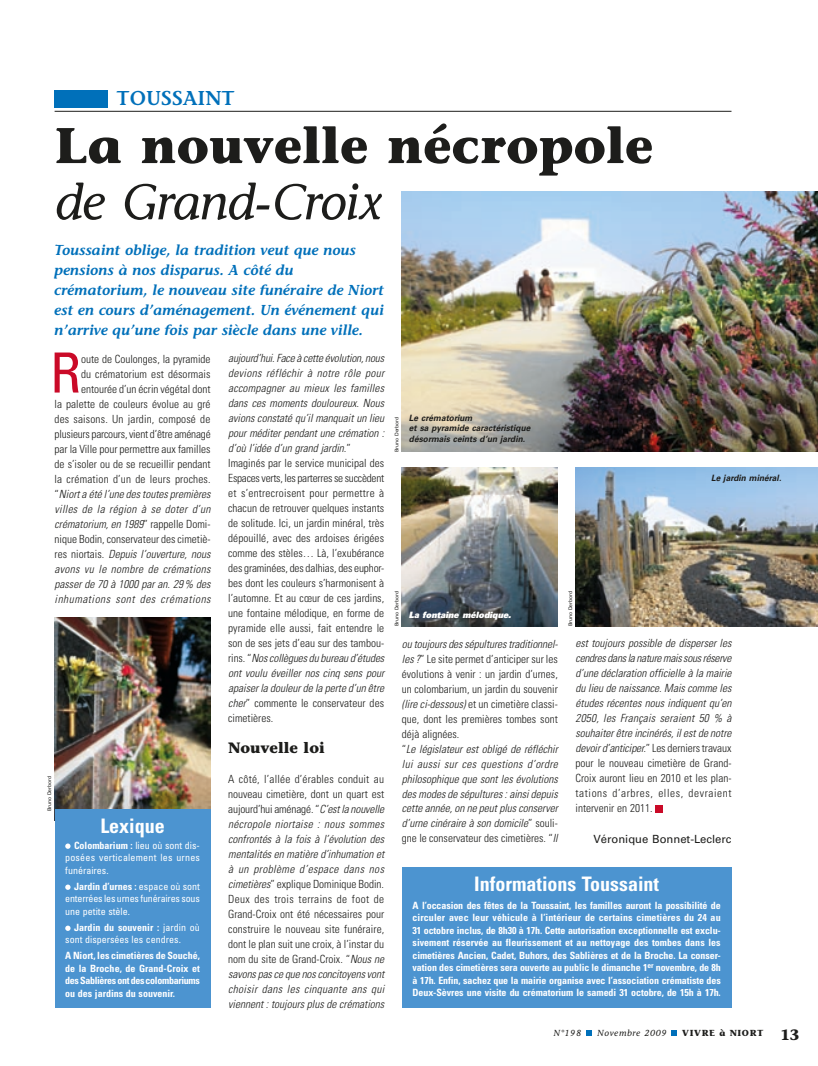
<style>
.page{position:relative;width:818px;height:1066px;background:#fff}
.page>*{position:absolute;margin:0;border:0;box-sizing:border-box;transform-origin:0 0}
.t1{font:condensed 55.5px "Univers";color:#ca0a28}
.t2{font:700 50px "Stone Informal";color:#1d1d1b}
.t3{font:italic 50px "Stone Informal";letter-spacing:-.02em;color:#1d1d1b}
.t4{font:700 condensed 20px "Univers";color:#fff}
.t5{font:600 20px "Stone Informal";color:#0070ba}
.t6{font:700 15px "Stone Informal";color:#1d1d1b}
.t7{font:italic 600 14.38px/20px "Stone Informal";color:#0070ba}
.t8{font:300 condensed 11.25px/15px "Univers";color:#1d1d1b;text-align:right}
.t9{font:italic 300 condensed 11.25px/15px "Univers";color:#1d1d1b}
.t10{font:11.25px "Univers";color:#1d1d1b}
.t11{font:700 condensed 10px/12.5px "Univers";letter-spacing:-.01em;color:#fff;text-align:justify}
.t12{font:condensed 10px/12.5px "Univers";color:#fff;text-align:justify}
.t13{font:italic 700 8.75px/10.6px "Univers";letter-spacing:.005em;color:#1d1d1b;scale:.95 1}
.t14{font:italic 900 8.75px "Univers";letter-spacing:.005em;color:#fff;scale:.95 1}
.t15{font:italic 8.75px "Stone Informal";letter-spacing:.075em;color:#1d1d1b}
.t16{font:700 8.75px "Stone Informal";letter-spacing:.075em;color:#1d1d1b}
.t17{font:5px "Univers";color:#1d1d1b}
.s1{font-style:italic}
.s2{font-weight:700}
.s3{font-style:normal}
.s4{font-size:15px}
</style>
<div class="page">
<svg style="left:587px;top:1031px;width:5px;height:5px"></svg>
<svg style="left:672px;top:1031px;width:5px;height:5px"></svg>
<div style="left:656px;top:805px;width:7px;height:8px;background:#ca0a28"></div>
<div style="left:55px;top:90px;width:53px;height:18px;background:#0070ba"></div>
<hr style="left:55px;top:111px;width:676px;height:1px;background:#1d1d1b">
<img style="left:402px;top:192px;width:416px;height:260px">
<img style="left:402px;top:468px;width:156px;height:158px">
<img style="left:575px;top:468px;width:243px;height:158px">
<img style="left:55px;top:618px;width:156px;height:192px">
<div style="left:402px;top:868px;width:329px;height:140px;background:#4c94d0"></div>
<div style="left:55px;top:810px;width:156px;height:198px;background:#4c94d0"></div>
<svg style="left:65px;top:843px;width:6px;height:6px"></svg>
<svg style="left:65px;top:884px;width:6px;height:6px"></svg>
<svg style="left:65px;top:926px;width:6px;height:5px"></svg>
<h3 class="t5" style="left:117px;top:86px;width:120px">TOUSSAINT</h3>
<h2 class="t2" style="left:55px;top:114px;width:600px">La nouvelle nécropole</h2>
<h2 class="t3" style="left:55px;top:172px;width:329px">de Grand-Croix</h2>
<p class="t7" style="left:55px;top:240px;width:331px">Toussaint oblige, la tradition veut que nous pensions à nos disparus. A côté du crématorium, le nouveau site funéraire de Niort est en cours d’aménagement. Un événement qui n’arrive qu’une fois par siècle dans une ville.</p>
<h1 class="t1" style="left:50px;top:338px;width:32px">R</h1>
<p class="t8" style="left:55px;top:351px;width:158px">oute de Coulonges, la pyramide<br>du crématorium est désormais entourée d’un écrin végétal dont<br>la palette de couleurs évolue au gré des saisons. Un jardin, composé de plusieurs parcours, vient d’être aménagé par la Ville pour permettre aux familles de s’isoler ou de se recueillir pendant la crémation d’un de leurs proches. “<span class="s1">Niort a été l’une des toutes premières villes de la région à se doter d’un crématorium, en 1989</span>” rappelle Domi&shy;nique Bodin, conservateur des cimetiè&shy;res niortais. <span class="s1">Depuis l’ouverture, nous avons vu le nombre de crémations passer de 70 à 1000 par an. 29% des inhumations sont des crémations</span></p>
<p class="t8" style="left:228px;top:351px;width:158px;text-align:left"><span class="s1">aujourd’hui. Face à cette évolution, nous devions réfléchir à notre rôle pour accompagner au mieux les familles dans ces moments douloureux. Nous avions constaté qu’il manquait un lieu pour méditer pendant une crémation : d’où l’idée d’un grand jardin.</span>” Imaginés par le service municipal des Espaces verts, les parterres se succèdent et s’entrecroisent pour permettre à chacun de retrouver quelques instants de solitude. Ici, un jardin minéral, très dépouillé, avec des ardoises érigées comme des stèles… Là, l’exubérance des graminées, des dalhias, des euphor&shy;bes dont les couleurs s’harmonisent à l’automne. Et au cœur de ces jardins, une fontaine mélodique, en forme de pyramide elle aussi, fait entendre le son de ses jets d’eau sur des tambou&shy;rins. “<span class="s1">Nos collègues du bureau d’études ont voulu éveiller nos cinq sens pour apaiser la douleur de la perte d’un être cher</span>” commente le conservateur des cimetières.</p>
<h3 class="t6" style="left:228px;top:738px;width:98px">Nouvelle loi</h3>
<p class="t8" style="left:228px;top:771px;width:158px;text-align:justify">A côté, l’allée d’érables conduit au nouveau cimetière, dont un quart est aujourd’hui aménagé. “<span class="s1">C’est la nouvelle nécropole niortaise : nous sommes confrontés à la fois à l’évolution des mentalités en matière d’inhumation et à un problème d’espace dans nos cimetières</span>” explique Dominique Bodin.<br>Deux des trois terrains de foot de Grand-Croix ont été nécessaires pour construire le nouveau site funéraire, dont le plan suit une croix, à l’instar du nom du site de Grand-Croix. “<span class="s1">Nous ne savons pas ce que nos concitoyens vont choisir dans les cinquante ans qui viennent : toujours plus de crémations</span></p>
<p class="t17" style="left:46px;top:811px;width:37px;rotate:-90deg">Bruno Derbord</p>
<h3 class="t4" style="left:100px;top:813px;width:66px">Lexique</h3>
<p class="t12" style="left:65px;top:839px;width:136px;text-indent:9px"><span class="s2">Colombarium :</span> lieu où sont dis&shy;posées verticalement les urnes funéraires.</p>
<p class="t12" style="left:65px;top:880px;width:136px;text-indent:9px"><span class="s2">Jardin d’urnes :</span> espace où sont enterrées les urnes funéraires sous une petite stèle.</p>
<p class="t12" style="left:65px;top:921px;width:136px;text-indent:9px"><span class="s2">Jardin du souvenir :</span> jardin où sont dispersées les cendres.</p>
<p class="t11" style="left:65px;top:950px;width:136px">A Niort, les cimetières de Souché, de la Broche, de Grand-Croix et des Sablières ont des colombariums ou des jardins du souvenir.</p>
<p class="t17" style="left:394px;top:452px;width:37px;rotate:-90deg">Bruno Derbord</p>
<p class="t13" style="left:409px;top:412px;width:129px">Le crématorium<br>et sa pyramide caractéristique désormais ceints d’un jardin.</p>
<p class="t17" style="left:394px;top:626px;width:37px;rotate:-90deg">Bruno Derbord</p>
<p class="t17" style="left:567px;top:626px;width:37px;rotate:-90deg">Bruno Derbord</p>
<p class="t14" style="left:409px;top:609px;width:109px">La fontaine mélodique.</p>
<p class="t13" style="left:711px;top:473px;width:75px">Le jardin minéral.</p>
<p class="t9" style="left:402px;top:636px;width:157px">ou toujours des sépultures traditionnel&shy;les ?<span class="s3">” Le site permet d’anticiper sur les évolutions à venir : un jardin d’urnes, un colombarium, un jardin du souvenir </span>(lire ci-dessous) <span class="s3">et un cimetière classi&shy;que, dont les premières tombes sont déjà alignées.<br>“</span>Le législateur est obligé de réfléchir lui aussi sur ces questions d’ordre philosophique que sont les évolutions des modes de sépultures : ainsi depuis cette année, on ne peut plus conserver d’urne cinéraire à son domicile<span class="s3">” souli&shy;gne le conservateur des cimetières. “</span>Il</p>
<p class="t9" style="left:575px;top:636px;width:157px;text-align:justify">est toujours possible de disperser les cendres dans la nature mais sous réserve d’une déclaration officielle à la mairie du lieu de naissance. Mais comme les études récentes nous indiquent qu’en 2050, les Français seraient 50 % à souhaiter être incinérés, il est de notre devoir d’anticiper.<span class="s3">” Les derniers travaux pour le nouveau cimetière de Grand-Croix auront lieu en 2010 et les plan&shy;tations d’arbres, elles, devraient intervenir en 2011.</span></p>
<p class="t10" style="left:593px;top:832px;width:140px">Véronique Bonnet-Leclerc</p>
<h3 class="t4" style="left:474px;top:871px;width:186px">Informations Toussaint</h3>
<p class="t11" style="left:412px;top:899px;width:310px">A l’occasion des fêtes de la Toussaint, les familles auront la possibilité de circuler avec leur véhicule à l’intérieur de certains cimetières du 24 au 31 octobre inclus, de 8h30 à 17h. Cette autorisation exceptionnelle est exclu&shy;sivement réservée au fleurissement et au nettoyage des tombes dans les cimetières Ancien, Cadet, Buhors, des Sablières et de la Broche. La conser&shy;vation des cimetières sera ouverte au public le dimanche 1<sup>er</sup> novembre, de 8h à 17h. Enfin, sachez que la mairie organise avec l’association crématiste des Deux-Sèvres une visite du crématorium le samedi 31 octobre, de 15h à 17h.</p>
<p class="t15" style="left:553px;top:1028px;width:29px">N°198</p>
<p class="t15" style="left:597px;top:1028px;width:71px">Novembre 2009</p>
<p class="t16" style="left:682px;top:1027px;width:119px">Vivre à Niort <span class="s4">13</span></p>
</div>
